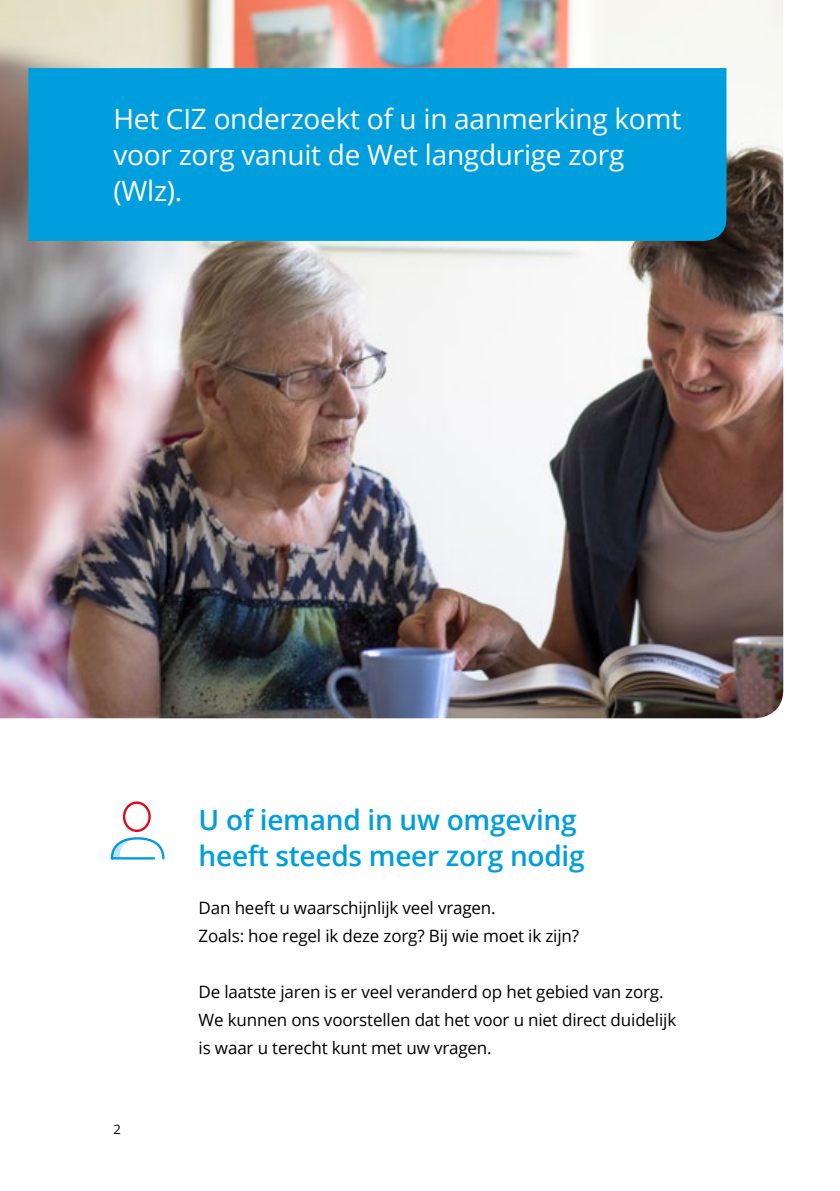
<style>
.page{position:relative;width:840px;height:1191px;background:#fff}
.page>*{position:absolute;margin:0;border:0;box-sizing:border-box;transform-origin:0 0}
.Streamer_01{font:28px/36px "Open Sans";letter-spacing:-.01em;color:#fff}
.Paragraph_Header_01{font:600 28px/36px "Open Sans";letter-spacing:-.01em;color:#009edc}
.Body_01_Whitespace{font:17px/28px "Open Sans";letter-spacing:-.01em;color:#000}
.Body_01{font:17px "Open Sans";letter-spacing:-.01em;color:#000}
.t1{font:13px "Open Sans";color:#000}
</style>
<div class="page">
<img style="left:0;top:0;width:782px;height:718px">
<div style="left:28px;top:68px;width:698px;height:173px;background:#009edc"></div>
<svg style="left:110px;top:837px;width:55px;height:23px"></svg>
<div style="left:123px;top:801px;width:28px;height:31px;border:2px solid #e3051b;border-radius:50%"></div>
<hr style="left:839px;top:0;width:1px;height:1191px;background:#c6c6c6">
<p class="Streamer_01" style="left:113px;top:100px;width:569px">Het CIZ onderzoekt of u in aanmerking komt voor zorg vanuit de Wet langdurige zorg (Wlz).</p>
<p class="t1" style="left:113px;top:1120px;width:9px">2</p>
<h2 class="Paragraph_Header_01" style="left:198px;top:801px;width:387px">U of iemand in uw omgeving heeft steeds meer zorg nodig</h2>
<p class="Body_01" style="left:198px;top:896px;width:298px">Dan heeft u waarschijnlijk veel vragen.</p>
<p class="Body_01" style="left:198px;top:924px;width:382px">Zoals: hoe regel ik deze zorg? Bij wie moet ik zijn?</p>
<p class="Body_01_Whitespace" style="left:198px;top:977px;width:479px">De laatste jaren is er veel veranderd op het gebied van zorg.<br>We kunnen ons voorstellen dat het voor u niet direct duidelijk is waar u terecht kunt met uw vragen.</p>
</div>
